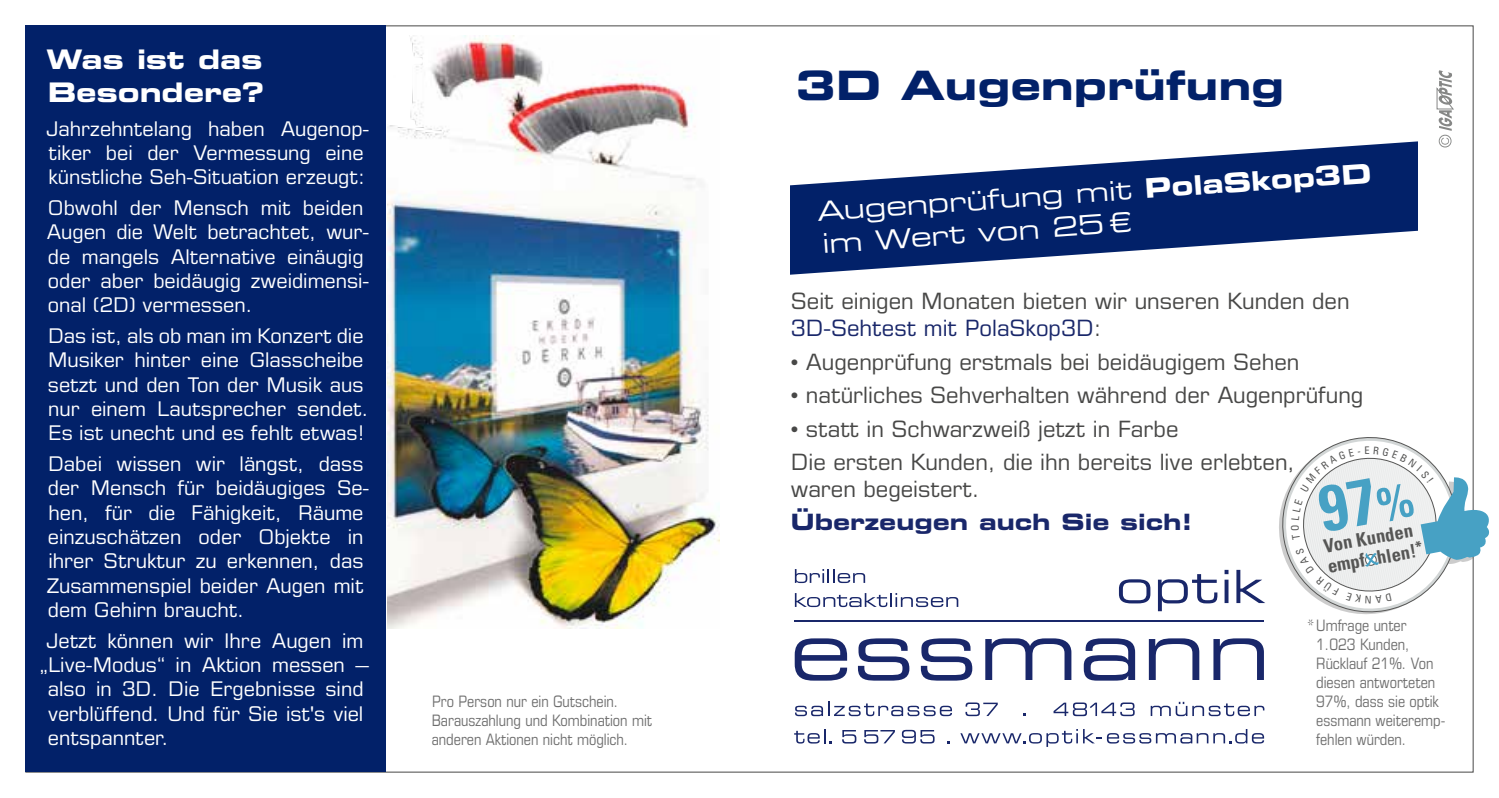
<style>
.page{position:relative;width:1499px;height:798px;background:#fff}
.page>*{position:absolute;margin:0;border:0;box-sizing:border-box;transform-origin:0 0}
.t1{font:40.5px "Eurostile LT Pro Bold Ex 2";color:#022169}
.t2{font:27px/32.4px "Eurostile LT Pro Ex 2";color:#fff}
.t3{font:27px/32.4px "Eurostile LT Pro Bold Ex 2";color:#fff}
.t4{font:22.5px/27px "Eurostile LT Pro";color:#484847}
.t5{font:22.5px "Eurostile LT Pro Bold Ex 2";color:#19276a}
.t6{font:20.25px/24.3px "Eurostile LT Pro";color:#fff}
.t7{font:700 condensed 18.68px/20.9px "Univers LT Std";color:#565655}
.t8{font:condensed 15.75px/18.9px "Eurostile LT Pro";color:#6e6e6e}
.s1{font-family:"Eurostile LT Pro Bold Ex 2"}
.s2{color:#19276a}
</style>
<div class="page">
<img style="left:387px;top:35px;width:332px;height:593px">
<svg style="left:791px;top:141px;width:627px;height:134px;fill:#022169"></svg>
<svg style="left:1436px;top:70px;width:18px;height:77px"></svg>
<div style="left:26px;top:26px;width:360px;height:746px;background:#022169"></div>
<svg style="left:795px;top:701px;width:157px;height:15px"></svg>
<svg style="left:965px;top:702px;width:33px;height:13px"></svg>
<svg style="left:1053px;top:702px;width:82px;height:13px"></svg>
<svg style="left:1151px;top:701px;width:113px;height:15px"></svg>
<svg style="left:794px;top:729px;width:38px;height:14px"></svg>
<svg style="left:842px;top:730px;width:14px;height:13px"></svg>
<svg style="left:864px;top:730px;width:31px;height:13px"></svg>
<svg style="left:902px;top:729px;width:32px;height:14px"></svg>
<svg style="left:960px;top:729px;width:141px;height:17px"></svg>
<svg style="left:1107px;top:729px;width:157px;height:14px"></svg>
<svg style="left:795px;top:638px;width:52px;height:42px"></svg>
<svg style="left:858px;top:638px;width:51px;height:42px"></svg>
<svg style="left:921px;top:638px;width:51px;height:42px"></svg>
<svg style="left:985px;top:638px;width:86px;height:41px"></svg>
<svg style="left:1084px;top:638px;width:51px;height:42px"></svg>
<svg style="left:1149px;top:638px;width:50px;height:41px"></svg>
<svg style="left:1213px;top:638px;width:51px;height:41px"></svg>
<svg style="left:795px;top:569px;width:70px;height:14px"></svg>
<svg style="left:795px;top:593px;width:163px;height:14px"></svg>
<svg style="left:1119px;top:579px;width:31px;height:24px"></svg>
<svg style="left:1158px;top:574px;width:59px;height:37px"></svg>
<svg style="left:1224px;top:569px;width:4px;height:5px"></svg>
<svg style="left:1224px;top:579px;width:4px;height:23px"></svg>
<svg style="left:1236px;top:569px;width:28px;height:33px"></svg>
<hr style="left:794px;top:619px;width:470px;height:2px;background:#19276a">
<svg style="left:1279px;top:430px;width:210px;height:190px"></svg>
<h2 class="t3" style="left:47px;top:43px;width:219px">Was ist das<br>Besondere?</h2>
<p class="t6" style="left:46px;top:116px;width:325px">Jahrzehntelang haben Augenop&shy;tiker bei der Vermessung eine künstliche Seh-Situation erzeugt:</p>
<p class="t6" style="left:47px;top:195px;width:324px">Obwohl der Mensch mit beiden<br>Augen die Welt betrachtet, wur&shy;de mangels Alternative einäugig oder aber beidäugig zweidimensi&shy;onal (2D) vermessen.</p>
<p class="t6" style="left:48px;top:323px;width:322px">Das ist, als ob man im Konzert die<br>Musiker hinter eine Glasscheibe setzt und den Ton der Musik aus nur einem Lautsprecher sendet.<br>Es ist unecht und es fehlt etwas!</p>
<p class="t6" style="left:47px;top:451px;width:324px">Dabei wissen wir längst, dass der Mensch für beidäugiges Se&shy;hen, für die Fähigkeit, Räume einzuschätzen oder Objekte in ihrer Struktur zu erkennen, das<br>Zusammenspiel beider Augen mit dem Gehirn braucht.</p>
<p class="t6" style="left:46px;top:627px;width:319px">Jetzt können wir Ihre Augen im</p>
<p class="t6" style="left:40px;top:652px;width:331px">„Live-Modus“ in Aktion messen –</p>
<p class="t6" style="left:48px;top:676px;width:317px">also in 3D. Die Ergebnisse sind</p>
<p class="t6" style="left:48px;top:700px;width:317px">verblüffend. Und für Sie ist's viel</p>
<p class="t6" style="left:48px;top:725px;width:122px">entspannter.</p>
<p class="t8" style="left:432px;top:691px;width:222px">Pro Person nur ein Gutschein.<br>Barauszahlung und Kombination mit anderen Aktionen nicht möglich.</p>
<h1 class="t1" style="left:796px;top:56px;width:489px">3D Augenprüfung</h1>
<h2 class="t2" style="left:816px;top:195px;width:557px;rotate:-4deg">Augenprüfung mit <span class="s1">PolaSkop3D </span>im Wert von 25€</h2>
<p class="t4" style="left:791px;top:287px;width:560px">Seit einigen Monaten bieten wir unseren Kunden den<br><span class="s2">3D-Sehtest mit PolaSkop3D</span>:</p>
<p class="t4" style="left:791px;top:348px;width:510px">• Augenprüfung erstmals bei beidäugigem Sehen</p>
<p class="t4" style="left:791px;top:381px;width:574px">• natürliches Sehverhalten während der Augenprüfung</p>
<p class="t4" style="left:791px;top:411px;width:506px;line-height:33.3px">• statt in Schwarzweiß jetzt in Farbe<br>Die ersten Kunden, die ihn bereits live erlebten,</p>
<p class="t4" style="left:791px;top:475px;width:190px">waren begeistert.</p>
<p class="t5" style="left:791px;top:506px;width:403px">Überzeugen auch Sie sich!</p>
<p class="t7" style="left:1322px;top:535px;width:98px;rotate:-10deg">Von Kunden empf hlen!<sup>*</sup></p>
<p class="t8" style="left:1316px;top:616px;width:131px;text-indent:-9px">* Umfrage unter<br>1.023 Kunden,<br>Rücklauf 21%. Von diesen antworteten<br>97%, dass sie optik essmann weiteremp&shy;fehlen würden.</p>
</div>
